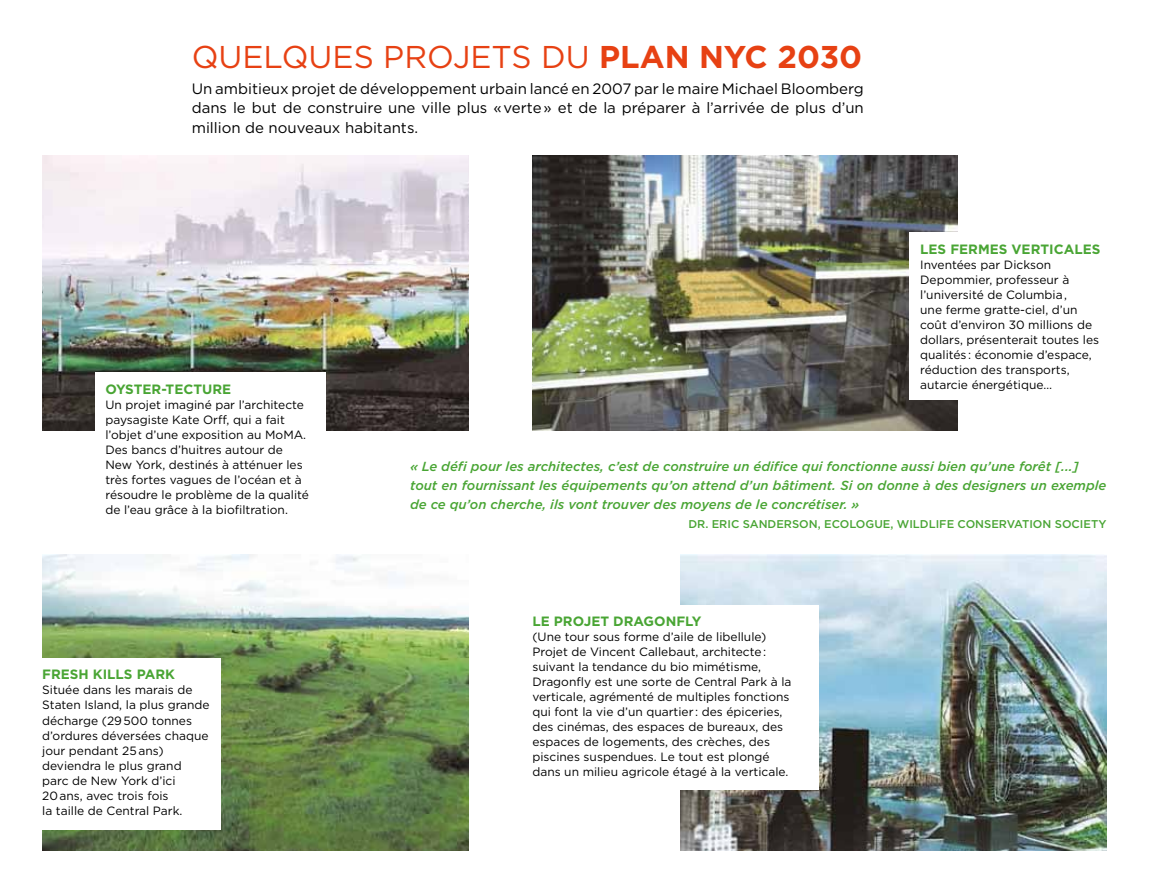
<style>
.page{position:relative;width:1149px;height:893px;background:#fff}
.page>*{position:absolute;margin:0;border:0;box-sizing:border-box;transform-origin:0 0}
.t1{font:31.5px "Gotham";color:#e74113}
.t2{font:15px/19.5px "Gotham";color:#000;text-align:justify}
.t3{font:700 13.5px "Gotham";color:#49a534}
.t4{font:italic 500 13.2px/18.8px "Gotham";color:#49a534}
.t5{font:12px/15px "Gotham";color:#000}
.t6{font:500 11.25px "Gotham";color:#49a534}
.s1{font-weight:700}
</style>
<div class="page">
<img style="left:43px;top:555px;width:425px;height:295px">
<img style="left:43px;top:155px;width:425px;height:275px">
<img style="left:680px;top:555px;width:426px;height:295px">
<img style="left:532px;top:155px;width:425px;height:275px">
<div style="left:95px;top:373px;width:230px;height:171px;background:#fff"></div>
<div style="left:909px;top:232px;width:208px;height:167px;background:#fff"></div>
<div style="left:521px;top:604px;width:297px;height:185px;background:#fff"></div>
<div style="left:32px;top:658px;width:189px;height:171px;background:#fff"></div>
<h1 class="t1" style="left:192px;top:36px;width:672px">quelques proj ets du <span class="s1">PLAN NYC 2030</span></h1>
<p class="t2" style="left:192px;top:78px;width:673px">U n ambitieux projet de développement urbain lancé en 2007 par le maire Michael Bloomberg dans le but de construire une ville plus « verte » et de la préparer à l’arrivée de plus d’un million de nouveaux habitants.</p>
<p class="t3" style="left:105px;top:380px;width:30px">OYSTER</p>
<p class="t3" style="left:161px;top:380px;width:15px">-TECTURE</p>
<p class="t5" style="left:105px;top:397px;width:205px">U n projet imaginé par l’architecte paysagiste Kate Orff, qui a fait l’objet d’une exposition au MoMA.<br>Des bancs d’huitres autour de New York, destinés à atténuer les très fortes vagues de l’océan et à résoudre le problème de la qualité de l’eau grâce à la biofiltration.</p>
<p class="t3" style="left:42px;top:666px;width:105px">FRESH KILLS PARK</p>
<p class="t5" style="left:42px;top:682px;width:169px">Située dans les marais de<br>Staten Island, la plus grande décharge (29 500 tonnes d’ordures déversées chaque jour pendant 25 ans) deviendra le plus grand parc de New York d’ici<br>20 ans, avec trois fois<br>la taille de Central Park.</p>
<p class="t3" style="left:919px;top:240px;width:41px">LES FERMES</p>
<p class="t3" style="left:1011px;top:240px;width:20px">VERTICA</p>
<p class="t3" style="left:1073px;top:240px;width:18px">LES</p>
<p class="t5" style="left:919px;top:257px;width:180px">I nventées par D ickson<br>Depommier, professeur à l’université de Columbia ,<br>une ferme gratte-ciel, d’un coût d’environ 30 millions de dollars, présenterait toutes les qualités : économie d’espace, réduction des transports, autarcie énergétique…</p>
<p class="t4" style="left:410px;top:457px;width:697px">« Le défi pour les architectes, c’est de construire un édifice qui fonctionne aussi bien qu’une forêt [...] tout en fournissant les équipements qu’on attend d’un bâtiment. Si on donne à des designers un exemple de ce qu’on cherche, ils vont trouver des moyens de le concrétiser. »</p>
<p class="t6" style="left:688px;top:516px;width:419px">DR. ERIC SANDERSON, ECOLOGUE, WILDLIFE CONSERVATION SOCIETY</p>
<p class="t3" style="left:532px;top:612px;width:32px">LE PRO</p>
<p class="t3" style="left:583px;top:612px;width:41px">JET DRA</p>
<p class="t3" style="left:643px;top:612px;width:22px">GONF</p>
<p class="t3" style="left:685px;top:612px;width:18px">LY</p>
<p class="t5" style="left:532px;top:629px;width:260px">(U ne tour sous forme d’aile de libellule)<br>Projet de Vincent Callebaut, architecte : suivant la tendance du bio mimétisme, Dragonfly est une sorte de Central Park à la verticale, agrémenté de multiples fonctions qui font la vie d’un quartier : des épiceries, des cinémas, des espaces de bureaux, des espaces de logements, des crèches, des piscines suspendues. Le tout est plongé dans un milieu agricole étagé à la verticale.</p>
</div>
